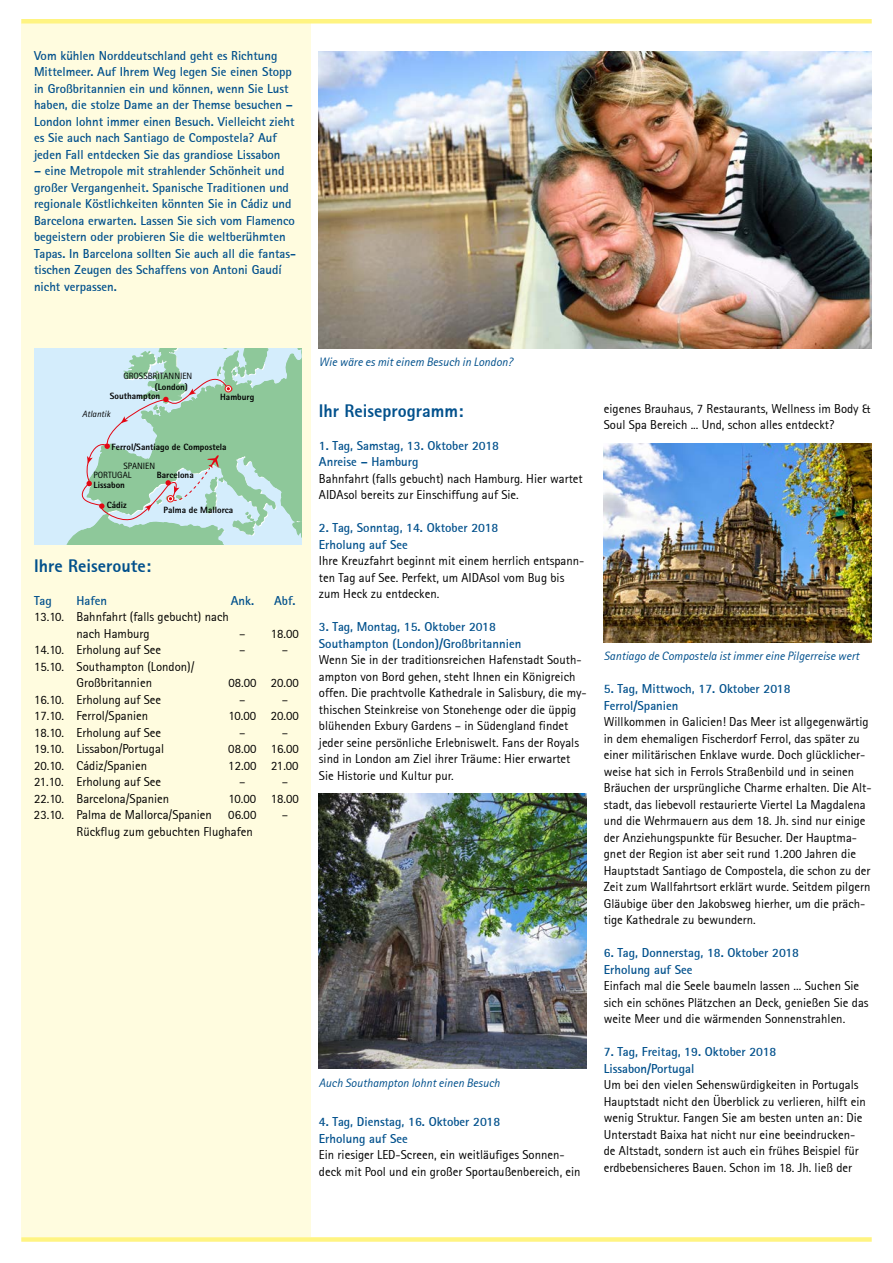
<style>
.page{position:relative;width:893px;height:1263px;background:#fff}
.page>*{position:absolute;margin:0;border:0;box-sizing:border-box;transform-origin:0 0}
.t1{font:800 18px "Rotis Sans Serif";color:#00508c}
.t2{font:12.75px/16.5px "Rotis Sans Serif";color:#000}
.t3{font:700 12.75px/16.5px "Rotis Sans Serif";color:#00508c}
.t4{font:italic 12px "Rotis Sans Serif";color:#00508c}
.t5{font:800 9.15px "Rotis Sans Serif";color:#000}
.t6{font:9.15px/9.3px "Rotis Sans Serif";color:#000}
.t7{font:italic 9.15px "Rotis Sans Serif";color:#000}
</style>
<div class="page">
<div style="left:21px;top:24px;width:289px;height:1213px;background:#fffcdf"></div>
<div style="left:21px;top:19px;width:851px;height:5px;background:#fff482"></div>
<div style="left:21px;top:1237px;width:851px;height:5px;background:#fff482"></div>
<img style="left:319px;top:51px;width:553px;height:298px">
<img style="left:604px;top:443px;width:268px;height:200px">
<img style="left:319px;top:794px;width:268px;height:275px">
<svg style="left:38px;top:349px;width:264px;height:196px;background:#c7e6ea"></svg>
<svg style="left:66px;top:349px;width:236px;height:187px;background:#b0d6c5"></svg>
<p class="t3" style="left:34px;top:47px;width:262px">Vom kühlen Norddeutschland geht es Richtung Mittelmeer. Auf Ihrem Weg legen Sie einen Stopp in Großbritannien ein und können, wenn Sie Lust haben, die stolze Dame an der Themse besuchen – London lohnt immer einen Besuch. Vielleicht zieht es Sie auch nach Santiago de Compostela? Auf jeden Fall entdecken Sie das grandiose Lissabon</p>
<p class="t3" style="left:34px;top:163px;width:263px">– eine Metropole mit strahlender Schönheit und großer Vergangenheit. Spanische Traditionen und regionale Köstlichkeiten könnten Sie in Cádiz und Barcelona erwarten. Lassen Sie sich vom Flamenco begeistern oder probieren Sie die weltberühmten Tapas. In Barcelona sollten Sie auch all die fantas&shy;tischen Zeugen des Schaffens von Antoni Gaudí nicht verpassen.</p>
<p class="t6" style="left:123px;top:372px;width:71px">GROSSBRITANNIEN</p>
<p class="t5" style="left:110px;top:390px;width:52px">Southampton</p>
<p class="t5" style="left:155px;top:382px;width:35px">(London)</p>
<p class="t7" style="left:82px;top:408px;width:30px">Atlantik</p>
<p class="t5" style="left:220px;top:391px;width:36px">Hamburg</p>
<p class="t5" style="left:112px;top:441px;width:117px">Ferrol/Santiago de Compostela</p>
<p class="t5" style="left:157px;top:469px;width:38px">Barcelona</p>
<p class="t5" style="left:107px;top:499px;width:21px">Cádiz</p>
<p class="t6" style="left:94px;top:461px;width:63px;text-indent:30px">SPANIEN<br>PORTUGAL</p>
<p class="t5" style="left:94px;top:479px;width:33px">Lissabon</p>
<p class="t5" style="left:164px;top:504px;width:71px">Palma de Mallorca</p>
<h1 class="t1" style="left:34px;top:554px;width:118px">Ihre Reiseroute:</h1>
<p class="t3" style="left:34px;top:592px;width:19px">Tag</p>
<p class="t3" style="left:77px;top:592px;width:32px">Hafen</p>
<p class="t3" style="left:231px;top:592px;width:25px">Ank.</p>
<p class="t3" style="left:274px;top:592px;width:23px">Abf.</p>
<p class="t2" style="left:77px;top:608px;width:154px;text-indent:-43px">13.10. Bahnfahrt (falls gebucht) nach nach Hamburg</p>
<p class="t2" style="left:239px;top:625px;width:61px">– 18.00</p>
<p class="t2" style="left:34px;top:641px;width:129px">14.10. Erholung auf See</p>
<p class="t2" style="left:239px;top:641px;width:8px">–</p>
<p class="t2" style="left:282px;top:641px;width:8px">–</p>
<p class="t2" style="left:34px;top:658px;width:162px;text-align:center">15.10. Southampton (London)/<br>Großbritannien</p>
<p class="t2" style="left:228px;top:674px;width:72px">08.00 20.00</p>
<p class="t2" style="left:34px;top:691px;width:129px">16.10. Erholung auf See</p>
<p class="t2" style="left:239px;top:691px;width:8px">–</p>
<p class="t2" style="left:282px;top:691px;width:8px">–</p>
<p class="t2" style="left:34px;top:707px;width:116px">17.10. Ferrol/Spanien</p>
<p class="t2" style="left:229px;top:707px;width:72px">10.00 20.00</p>
<p class="t2" style="left:34px;top:724px;width:129px">18.10. Erholung auf See</p>
<p class="t2" style="left:239px;top:724px;width:8px">–</p>
<p class="t2" style="left:282px;top:724px;width:8px">–</p>
<p class="t2" style="left:34px;top:740px;width:132px">19.10. Lissabon/Portugal</p>
<p class="t2" style="left:228px;top:740px;width:72px">08.00 16.00</p>
<p class="t2" style="left:34px;top:757px;width:115px">20.10. Cádiz/Spanien</p>
<p class="t2" style="left:228px;top:757px;width:72px">12.00 21.00</p>
<p class="t2" style="left:34px;top:773px;width:129px">21.10. Erholung auf See</p>
<p class="t2" style="left:239px;top:773px;width:8px">–</p>
<p class="t2" style="left:282px;top:773px;width:8px">–</p>
<p class="t2" style="left:34px;top:790px;width:137px">22.10. Barcelona/Spanien</p>
<p class="t2" style="left:229px;top:790px;width:72px">10.00 18.00</p>
<p class="t2" style="left:34px;top:806px;width:180px">23.10. Palma de Mallorca/Spanien</p>
<p class="t2" style="left:228px;top:806px;width:30px">06.00</p>
<p class="t2" style="left:282px;top:806px;width:8px">–</p>
<p class="t2" style="left:77px;top:823px;width:178px">Rückflug zum gebuchten Flughafen</p>
<p class="t4" style="left:319px;top:354px;width:195px">Wie wäre es mit einem Besuch in London?</p>
<h1 class="t1" style="left:319px;top:399px;width:146px">Ihr Reiseprogramm:</h1>
<p class="t3" style="left:319px;top:437px;width:182px">1. Tag, Samstag, 13. Oktober 2018<br>Anreise – Hamburg</p>
<p class="t2" style="left:319px;top:470px;width:265px">Bahnfahrt (falls gebucht) nach Hamburg. Hier wartet<br>AIDAsol bereits zur Einschiffung auf Sie.</p>
<p class="t3" style="left:319px;top:519px;width:181px">2. Tag, Sonntag, 14. Oktober 2018<br>Erholung auf See</p>
<p class="t2" style="left:319px;top:552px;width:267px">Ihre Kreuzfahrt beginnt mit einem herrlich entspann&shy;ten Tag auf See. Perfekt, um AIDAsol vom Bug bis zum Heck zu entdecken.</p>
<p class="t3" style="left:319px;top:618px;width:204px">3. Tag, Montag, 15. Oktober 2018<br>Southampton (London)/Großbritannien</p>
<p class="t2" style="left:319px;top:651px;width:269px">Wenn Sie in der traditionsreichen Hafenstadt South&shy;ampton von Bord gehen, steht Ihnen ein Königreich offen. Die prachtvolle Kathedrale in Salisbury, die my&shy;thischen Steinkreise von Stonehenge oder die üppig blühenden Exbury Gardens – in Südengland findet jeder seine persönliche Erlebniswelt. Fans der Royals sind in London am Ziel ihrer Träume: Hier erwartet Sie Historie und Kultur pur.</p>
<p class="t4" style="left:319px;top:1076px;width:182px">Auch Southampton lohnt einen Besuch</p>
<p class="t3" style="left:319px;top:1113px;width:183px">4. Tag, Dienstag, 16. Oktober 2018<br>Erholung auf See</p>
<p class="t2" style="left:319px;top:1146px;width:263px">Ein riesiger LED-Screen, ein weitläufiges Sonnen&shy;deck mit Pool und ein großer Sportaußenbereich, ein</p>
<p class="t2" style="left:604px;top:400px;width:268px">eigenes Brauhaus, 7 Restaurants, Wellness im Body &amp;<br>Soul Spa Bereich ... Und, schon alles entdeckt?</p>
<p class="t4" style="left:604px;top:648px;width:257px">Santiago de Compostela ist immer eine Pilgerreise wert</p>
<p class="t3" style="left:604px;top:680px;width:188px">5. Tag, Mittwoch, 17. Oktober 2018<br>Ferrol/Spanien</p>
<p class="t2" style="left:604px;top:714px;width:269px">Willkommen in Galicien! Das Meer ist allgegenwärtig in dem ehemaligen Fischerdorf Ferrol, das später zu einer militärischen Enklave wurde. Doch glücklicher&shy;weise hat sich in Ferrols Straßenbild und in seinen Bräuchen der ursprüngliche Charme erhalten. Die Alt&shy;stadt, das liebevoll restaurierte Viertel La Magdalena und die Wehrmauern aus dem 18. Jh. sind nur einige der Anziehungspunkte für Besucher. Der Hauptma&shy;gnet der Region ist aber seit rund 1.200 Jahren die Hauptstadt Santiago de Compostela, die schon zu der Zeit zum Wallfahrtsort erklärt wurde. Seitdem pilgern Gläubige über den Jakobsweg hierher, um die präch&shy;tige Kathedrale zu bewundern.</p>
<p class="t3" style="left:604px;top:944px;width:197px">6. Tag, Donnerstag, 18. Oktober 2018<br>Erholung auf See</p>
<p class="t2" style="left:604px;top:978px;width:266px">Einfach mal die Seele baumeln lassen ... Suchen Sie sich ein schönes Plätzchen an Deck, genießen Sie das weite Meer und die wärmenden Sonnenstrahlen.</p>
<p class="t3" style="left:604px;top:1043px;width:174px">7. Tag, Freitag, 19. Oktober 2018<br>Lissabon/Portugal</p>
<p class="t2" style="left:604px;top:1077px;width:264px">Um bei den vielen Sehenswürdigkeiten in Portugals Hauptstadt nicht den Überblick zu verlieren, hilft ein wenig Struktur. Fangen Sie am besten unten an: Die Unterstadt Baixa hat nicht nur eine beeindrucken&shy;de Altstadt, sondern ist auch ein frühes Beispiel für erdbebensicheres Bauen. Schon im 18. Jh. ließ der</p>
</div>
